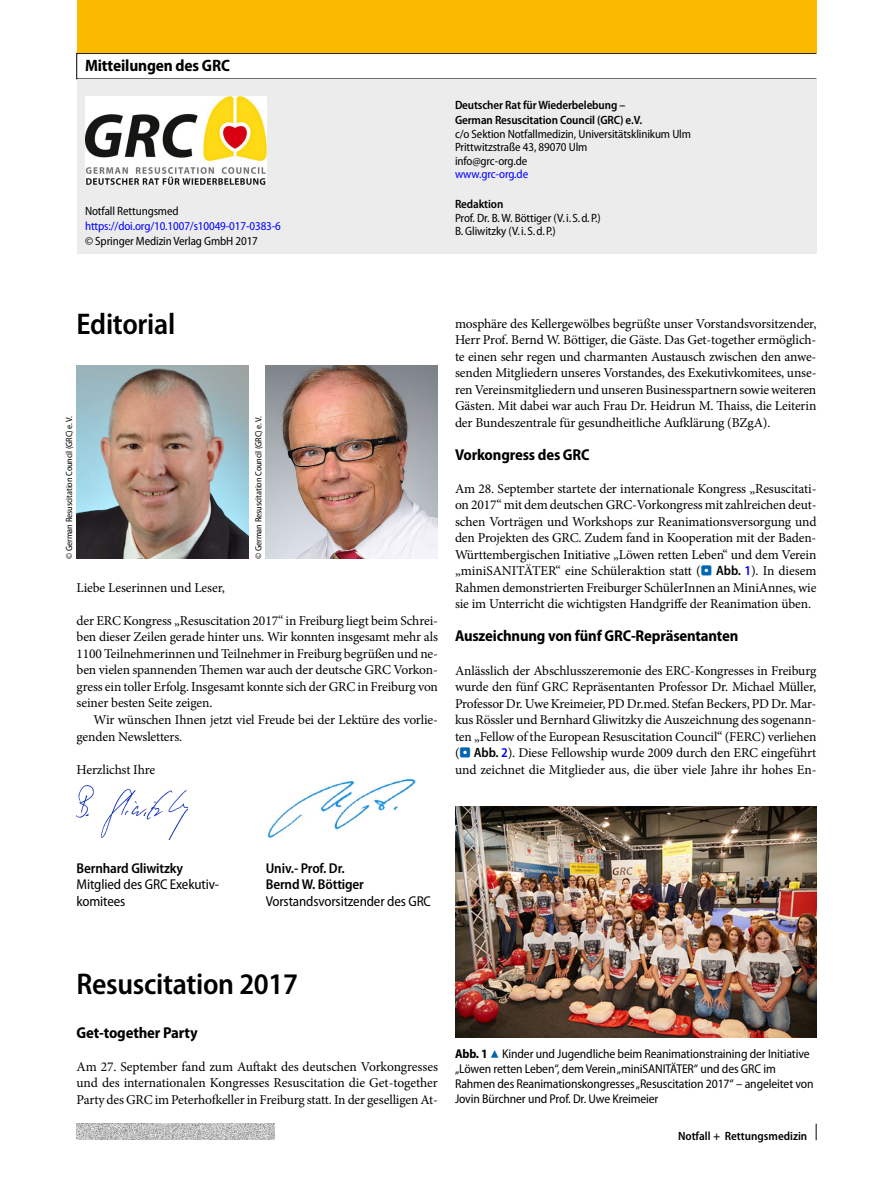
<style>
.page{position:relative;width:893px;height:1187px;background:#fff}
.page>*{position:absolute;margin:0;border:0;box-sizing:border-box;transform-origin:0 0}
.t1{font:600 semi-condensed 30px "Myriad Pro";letter-spacing:-.01em;color:#000}
.t2{font:700 semi-condensed 16.5px "Myriad Pro";letter-spacing:-.01em;color:#000}
.t3{font:700 semi-condensed 15.75px "Myriad Pro";letter-spacing:-.01em;color:#000}
.t4{font:semi-condensed 14.25px/16.5px "Myriad Pro";letter-spacing:-.01em;color:#000}
.t5{font:600 semi-condensed 14.25px/16.5px "Myriad Pro";letter-spacing:-.01em;color:#000}
.t6{font:13.5px/16.5px "Minion Pro";letter-spacing:-.01em;color:#000;text-align:justify}
.t7{font:semi-condensed 12.75px/15px "Myriad Pro";letter-spacing:-.01em;color:#000}
.t8{font:semi-condensed 12px/13.5px "Myriad Pro";letter-spacing:-.01em;color:#000}
.t9{font:600 semi-condensed 12px/15px "Myriad Pro";letter-spacing:-.01em;color:#000}
.t10{font:semi-condensed 12px "Myriad Pro";letter-spacing:-.01em;color:#00f}
.t11{font:semi-condensed 9px "Myriad Pro";letter-spacing:-.01em;color:#000}
.s1{font-family:"Blik Buttons";color:#0067af}
.s2{font-family:"Myriad Pro";font-weight:600;font-stretch:semi-condensed}
.s3{font-family:"Myriad Pro";font-weight:600;font-stretch:semi-condensed;color:#00f}
.s4{font-weight:700}
.s5{font-family:"Blik Buttons";font-stretch:normal;color:#0067af}
</style>
<div class="page">
<svg style="left:816px;top:1123px;width:1px;height:17px"></svg>
<div style="left:77px;top:53px;width:740px;height:26px;border:1px solid #000"></div>
<div style="left:77px;top:0;width:739px;height:53px;background:#fbba00"></div>
<div style="left:77px;top:79px;width:739px;height:174px;background:#ececec"></div>
<img style="left:85px;top:97px;width:181px;height:87px">
<img style="left:77px;top:1123px;width:198px;height:16px">
<img style="left:77px;top:365px;width:172px;height:194px">
<img style="left:266px;top:365px;width:172px;height:194px">
<img style="left:77px;top:785px;width:110px;height:54px">
<img style="left:267px;top:778px;width:148px;height:60px">
<img style="left:455px;top:806px;width:361px;height:230px">
<p class="t2" style="left:85px;top:56px;width:146px">Mitteilungen des GRC</p>
<p class="t8" style="left:85px;top:204px;width:95px">Notfall Rettungsmed</p>
<p class="t10" style="left:85px;top:219px;width:197px">https://doi.org/10.1007/s10049-017-0383-6</p>
<p class="t8" style="left:85px;top:234px;width:174px">© Springer Medizin Verlag GmbH 2017</p>
<p class="t9" style="left:455px;top:98px;width:189px">Deutscher Rat für Wiederbelebung –<br>German Resuscitation Council (GRC) e.V.</p>
<p class="t8" style="left:455px;top:127px;width:238px">c/o Sektion Notfallmedizin, Universitätsklinikum Ulm<br>Prittwitzstraße 43, 89070 Ulm<br>info@grc-org.de</p>
<p class="t10" style="left:455px;top:167px;width:75px">www.grc-org.de</p>
<p class="t9" style="left:455px;top:197px;width:50px">Redaktion</p>
<p class="t8" style="left:455px;top:211px;width:147px">Prof. Dr. B. W. Böttiger (V.i.S.d.P.)<br>B. Gliwitzky (V.i.S.d.P.)</p>
<h1 class="t1" style="left:77px;top:307px;width:100px">Editorial</h1>
<p class="t11" style="left:64px;top:559px;width:144px;rotate:-90deg">© German Resuscitation Council (GRC) e.V.</p>
<p class="t11" style="left:254px;top:559px;width:144px;rotate:-90deg">© German Resuscitation Council (GRC) e.V.</p>
<p class="t6" style="left:77px;top:579px;width:150px">Liebe Leserinnen und Leser,</p>
<p class="t6" style="left:77px;top:612px;width:363px">der ERC Kongress „Resuscitation 2017“ in Freiburg liegt beim Schrei&shy;ben dieser Zeilen gerade hinter uns. Wir konnten insgesamt mehr als 1100 Teilnehmerinnen und Teilnehmer in Freiburg begrüßen und ne&shy;ben vielen spannenden Themen war auch der deutsche GRC Vorkon&shy;gress ein toller Erfolg. Insgesamt konnte sich der GRC in Freiburg von seiner besten Seite zeigen.</p>
<p class="t6" style="left:77px;top:711px;width:363px;text-indent:17px">Wir wünschen Ihnen jetzt viel Freude bei der Lektüre des vorlie&shy;genden Newsletters.</p>
<p class="t6" style="left:77px;top:761px;width:80px">Herzlichst Ihre</p>
<p class="t6" style="left:455px;top:315px;width:363px">mosphäre des Kellergewölbes begrüßte unser Vorstandsvorsitzender, Herr Prof. Bernd W. Böttiger, die Gäste. Das Get-together ermöglich&shy;te einen sehr regen und charmanten Austausch zwischen den anwe&shy;senden Mitgliedern unseres Vorstandes, des Exekutivkomitees, unse&shy;ren Vereinsmitgliedern und unseren Businesspartnern sowie weiteren Gästen. Mit dabei war auch Frau Dr. Heidrun M. Thaiss, die Leiterin der Bundeszentrale für gesundheitliche Aufklärung (BZgA).</p>
<p class="t3" style="left:455px;top:446px;width:136px">Vorkongress des GRC</p>
<p class="t6" style="left:455px;top:480px;width:363px">Am 28. September startete der internationale Kongress „Resuscitati&shy;on 2017“ mit dem deutschen GRC-Vorkongress mit zahlreichen deut&shy;schen Vorträgen und Workshops zur Reanimationsversorgung und den Projekten des GRC. Zudem fand in Kooperation mit der Baden-Württembergischen Initiative „Löwen retten Leben“ und dem Verein „miniSANITÄTER“ eine Schüleraktion statt (<span class="s1">.</span> <span class="s2">Abb.</span> <span class="s3">1</span>). In diesem Rahmen demonstrierten Freiburger SchülerInnen an MiniAnnes, wie sie im Unterricht die wichtigsten Handgriffe der Reanimation üben.</p>
<p class="t3" style="left:455px;top:627px;width:285px">Auszeichnung von fünf GRC-Repräsentanten</p>
<p class="t6" style="left:455px;top:662px;width:363px">Anlässlich der Abschlusszeremonie des ERC-Kongresses in Freiburg wurde den fünf GRC Repräsentanten Professor Dr. Michael Müller, Professor Dr. Uwe Kreimeier, PD Dr.med. Stefan Beckers, PD Dr. Mar&shy;kus Rössler und Bernhard Gliwitzky die Auszeichnung des sogenann&shy;ten „Fellow of the European Resuscitation Council“ (FERC) verliehen (<span class="s1">.</span> <span class="s2">Abb.</span> <span class="s3">2</span>). Diese Fellowship wurde 2009 durch den ERC eingeführt und zeichnet die Mitglieder aus, die über viele Jahre ihr hohes En-</p>
<p class="t5" style="left:77px;top:859px;width:108px">Bernhard Gliwitzky</p>
<p class="t4" style="left:77px;top:876px;width:143px">Mitglied des GRC Exekutiv&shy;komitees</p>
<p class="t5" style="left:266px;top:859px;width:100px">Univ.- Prof. Dr.<br>Bernd W. Böttiger</p>
<p class="t4" style="left:266px;top:892px;width:167px">Vorstandsvorsitzender des GRC</p>
<h1 class="t1" style="left:77px;top:967px;width:223px">Resuscitation 2017</h1>
<p class="t3" style="left:77px;top:1023px;width:123px">Get-together Party</p>
<p class="t6" style="left:77px;top:1058px;width:363px">Am 27. September fand zum Auftakt des deutschen Vorkongresses und des internationalen Kongresses Resuscitation die Get-together Party des GRC im Peterhofkeller in Freiburg statt. In der geselligen At-</p>
<p class="t7" style="left:455px;top:1046px;width:360px"><span class="s4">Abb. 1</span> <span class="s5">8</span> Kinder und Jugendliche beim Reanimationstraining der Initiative „Löwen retten Leben“, dem Verein „miniSANITÄTER“ und des GRC im Rahmen des Reanimationskongresses „Resuscitation 2017“ – angeleitet von Jovin Bürchner und Prof. Dr. Uwe Kreimeier</p>
<p class="t9" style="left:678px;top:1128px;width:131px">Notfall + Rettungsmedizin</p>
</div>
